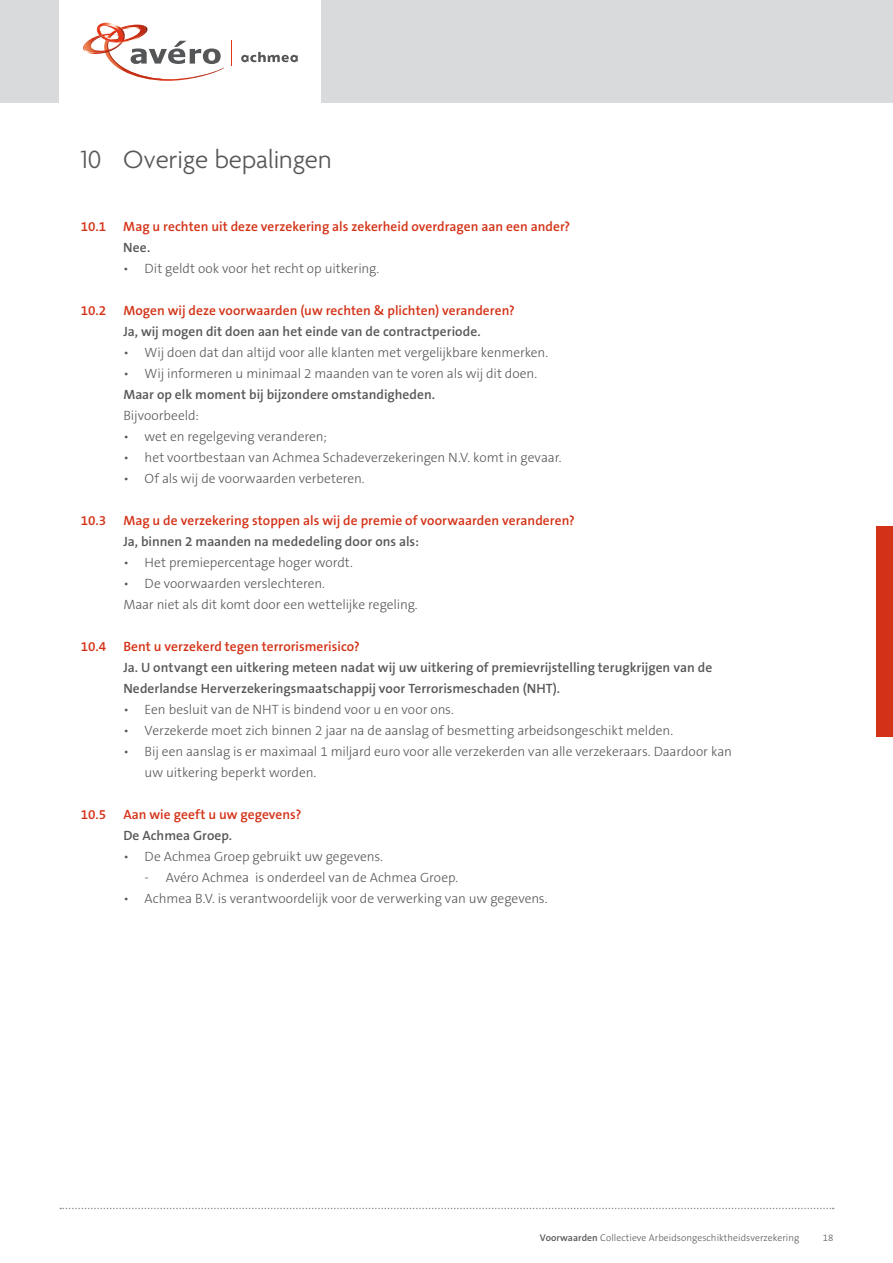
<style>
.page{position:relative;width:893px;height:1263px;background:#fff}
.page>*{position:absolute;margin:0;border:0;box-sizing:border-box;transform-origin:0 0}
.t1{font:300 27px "Agenda";color:#58585a}
.t2{font:300 13.5px/21px "The Sans B3";letter-spacing:-.005em;color:#58585a}
.t3{font:600 13.5px/21px "The Sans B6";letter-spacing:.005em;color:#58585a}
.t4{font:600 13.5px "The Sans B6";letter-spacing:.005em;color:#d43217}
.t5{font:300 9.75px "The Sans B3";letter-spacing:.005em;color:#58585a}
.s1{font-family:"The Sans B6";font-weight:600}
</style>
<div class="page">
<div style="left:0;top:0;width:893px;height:103px;background:#d9dadb"></div>
<div style="left:60px;top:0;width:261px;height:103px;background:#fff"></div>
<svg style="left:241px;top:52px;width:57px;height:10px"></svg>
<svg style="left:83px;top:22px;width:141px;height:59px"></svg>
<svg style="left:231px;top:41px;width:1px;height:25px"></svg>
<svg style="left:60px;top:1208px;width:774px;height:1px"></svg>
<div style="left:876px;top:526px;width:17px;height:211px;background:#d43217"></div>
<h1 class="t1" style="left:81px;top:145px;width:252px">10 Overige bepalingen</h1>
<p class="t4" style="left:81px;top:219px;width:27px">10.1</p>
<p class="t4" style="left:123px;top:219px;width:448px">Mag u rechten uit deze verzekering als zekerheid overdragen aan een ander?</p>
<p class="t3" style="left:123px;top:238px;width:28px">Nee.</p>
<p class="t2" style="left:123px;top:259px;width:258px">• Dit geldt ook voor het recht op uitkering.</p>
<p class="t4" style="left:81px;top:303px;width:27px">10.2</p>
<p class="t4" style="left:123px;top:303px;width:393px">Mogen wij deze voorwaarden (uw rechten &amp; plichten) veranderen?</p>
<p class="t3" style="left:123px;top:322px;width:359px">Ja, wij mogen dit doen aan het einde van de contractperiode.</p>
<p class="t2" style="left:123px;top:343px;width:426px">• Wij doen dat dan altijd voor alle klanten met vergelijkbare kenmerken.</p>
<p class="t2" style="left:123px;top:364px;width:415px">• Wij informeren u minimaal 2 maanden van te voren als wij dit doen.</p>
<p class="t3" style="left:123px;top:385px;width:313px">Maar op elk moment bij bijzondere omstandigheden.</p>
<p class="t2" style="left:123px;top:406px;width:77px">Bijvoorbeeld:</p>
<p class="t2" style="left:123px;top:427px;width:205px">• wet en regelgeving veranderen;</p>
<p class="t2" style="left:123px;top:448px;width:440px">• het voortbestaan van Achmea Schadeverzekeringen N.V. komt in gevaar.</p>
<p class="t2" style="left:123px;top:469px;width:243px">• Of als wij de voorwaarden verbeteren.</p>
<p class="t4" style="left:81px;top:513px;width:27px">10.3</p>
<p class="t4" style="left:123px;top:513px;width:453px">Mag u de verzekering stoppen als wij de premie of voorwaarden veranderen?</p>
<p class="t3" style="left:123px;top:532px;width:297px">Ja, binnen 2 maanden na mededeling door ons als:</p>
<p class="t2" style="left:123px;top:553px;width:231px">• Het premiepercentage hoger wordt.</p>
<p class="t2" style="left:123px;top:574px;width:296px">• De voorwaarden verslechteren.<br>Maar niet als dit komt door een wettelijke regeling.</p>
<p class="t4" style="left:81px;top:639px;width:27px">10.4</p>
<p class="t4" style="left:123px;top:639px;width:238px">Bent u verzekerd tegen terrorismerisico?</p>
<p class="t3" style="left:123px;top:658px;width:590px">Ja. U ontvangt een uitkering meteen nadat wij uw uitkering of premievrijstelling terugkrijgen van de<br>Nederlandse Herverzekeringsmaatschappij voor Terrorismeschaden (NHT).</p>
<p class="t2" style="left:123px;top:700px;width:332px">• Een besluit van de NHT is bindend voor u en voor ons.</p>
<p class="t2" style="left:123px;top:721px;width:551px">• Verzekerde moet zich binnen 2 jaar na de aanslag of besmetting arbeidsongeschikt melden.</p>
<p class="t2" style="left:145px;top:742px;width:589px;text-indent:-21px">• Bij een aanslag is er maximaal 1 miljard euro voor alle verzekerden van alle verzekeraars. Daardoor kan uw uitkering beperkt worden.</p>
<p class="t4" style="left:81px;top:808px;width:27px">10.5</p>
<p class="t4" style="left:123px;top:808px;width:180px">Aan wie geeft u uw gegevens?</p>
<p class="t3" style="left:123px;top:826px;width:110px">De Achmea Groep.</p>
<p class="t2" style="left:123px;top:847px;width:261px">• De Achmea Groep gebruikt uw gegevens.</p>
<p class="t2" style="left:145px;top:868px;width:315px">- Avéro Achmea is onderdeel van de Achmea Groep.</p>
<p class="t2" style="left:123px;top:889px;width:426px">• Achmea B.V. is verantwoordelijk voor de verwerking van uw gegevens.</p>
<p class="t5" style="left:540px;top:1233px;width:261px"><span class="s1">Voorwaarden</span> Collectieve Arbeidsongeschiktheidsverzekering</p>
<p class="t5" style="left:823px;top:1233px;width:12px">18</p>
</div>
